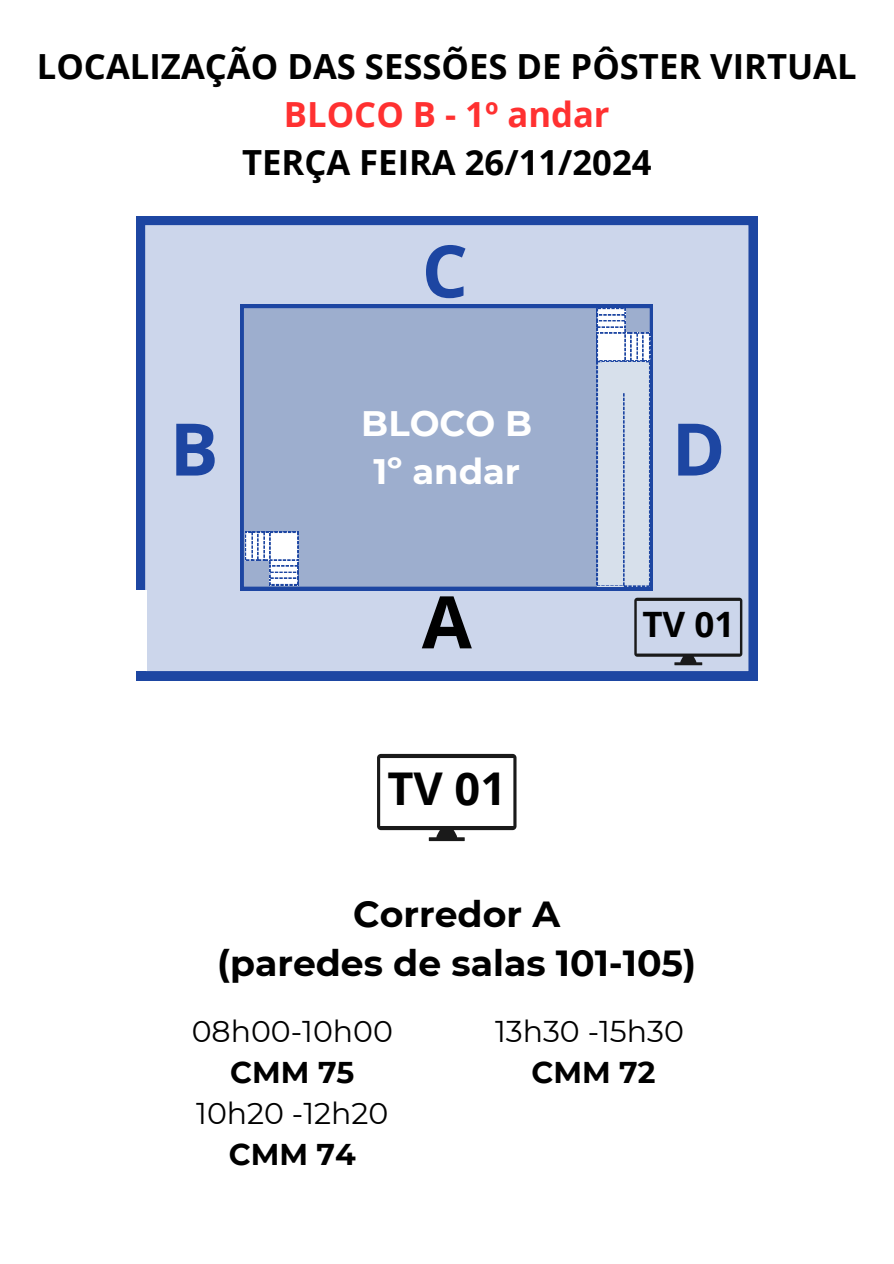
<style>
.page{position:relative;width:894px;height:1264px;background:#fff}
.page>*{position:absolute;margin:0;border:0;box-sizing:border-box;transform-origin:0 0}
.t1{font:700 72.45px "Open Sans";color:#1d46a2}
.t2{font:700 72.45px "Open Sans";color:#000}
.t3{font:700 45.15px "Open Sans";color:#000}
.t4{font:700 36.15px/49.7px "Montserrat";color:#000;text-align:center}
.t5{font:700 35.4px/48.4px "Montserrat";color:#fff;text-align:center}
.t6{font:700 34.95px "Open Sans";color:#000}
.t7{font:700 34.65px/48.3px "Open Sans";color:#000;text-align:center}
.t8{font:30px "Montserrat";color:#000}
.t9{font:700 30px "Montserrat";color:#000}
.s1{color:#ff3131}
</style>
<div class="page">
<svg style="left:136px;top:216px;width:620px;height:464px"></svg>
<div style="left:240px;top:305px;width:412px;height:285px;background:#9daece"></div>
<svg style="left:245px;top:532px;width:53px;height:53px"></svg>
<svg style="left:596px;top:308px;width:54px;height:278px"></svg>
<div style="left:602px;top:363px;width:42px;height:30px;background:#d7e0eb"></div>
<div style="left:136px;top:590px;width:10px;height:80px;background:#fff"></div>
<svg style="left:634px;top:597px;width:108px;height:68px"></svg>
<svg style="left:377px;top:754px;width:139px;height:87px"></svg>
<p class="t7" style="left:37px;top:41px;width:821px">LOCALIZAÇÃO DAS SESSÕES DE PÔSTER VIRTUAL<br><span class="s1">BLOCO B - 1º andar<br></span>TERÇA FEIRA 26/11/2024</p>
<p class="t1" style="left:170px;top:398px;width:50px">B</p>
<p class="t1" style="left:421px;top:220px;width:48px">C</p>
<h2 class="t5" style="left:361px;top:399px;width:172px">BLOCO B<br>1º andar</h2>
<h2 class="t2" style="left:421px;top:571px;width:51px">A</h2>
<p class="t3" style="left:387px;top:757px;width:120px">TV 01</p>
<p class="t1" style="left:671px;top:398px;width:55px">D</p>
<p class="t6" style="left:642px;top:600px;width:93px">TV 01</p>
<h2 class="t4" style="left:217px;top:889px;width:480px">Corredor A<br>(paredes de salas 101-105)</h2>
<p class="t8" style="left:192px;top:1013px;width:202px">08h00-10h00</p>
<h1 class="t9" style="left:230px;top:1054px;width:126px">CMM 75</h1>
<p class="t8" style="left:196px;top:1094px;width:194px">10h20 -12h20</p>
<h1 class="t9" style="left:229px;top:1135px;width:128px">CMM 74</h1>
<p class="t8" style="left:495px;top:1013px;width:190px">13h30 -15h30</p>
<p class="t9" style="left:531px;top:1054px;width:125px">CMM 72</p>
</div>
